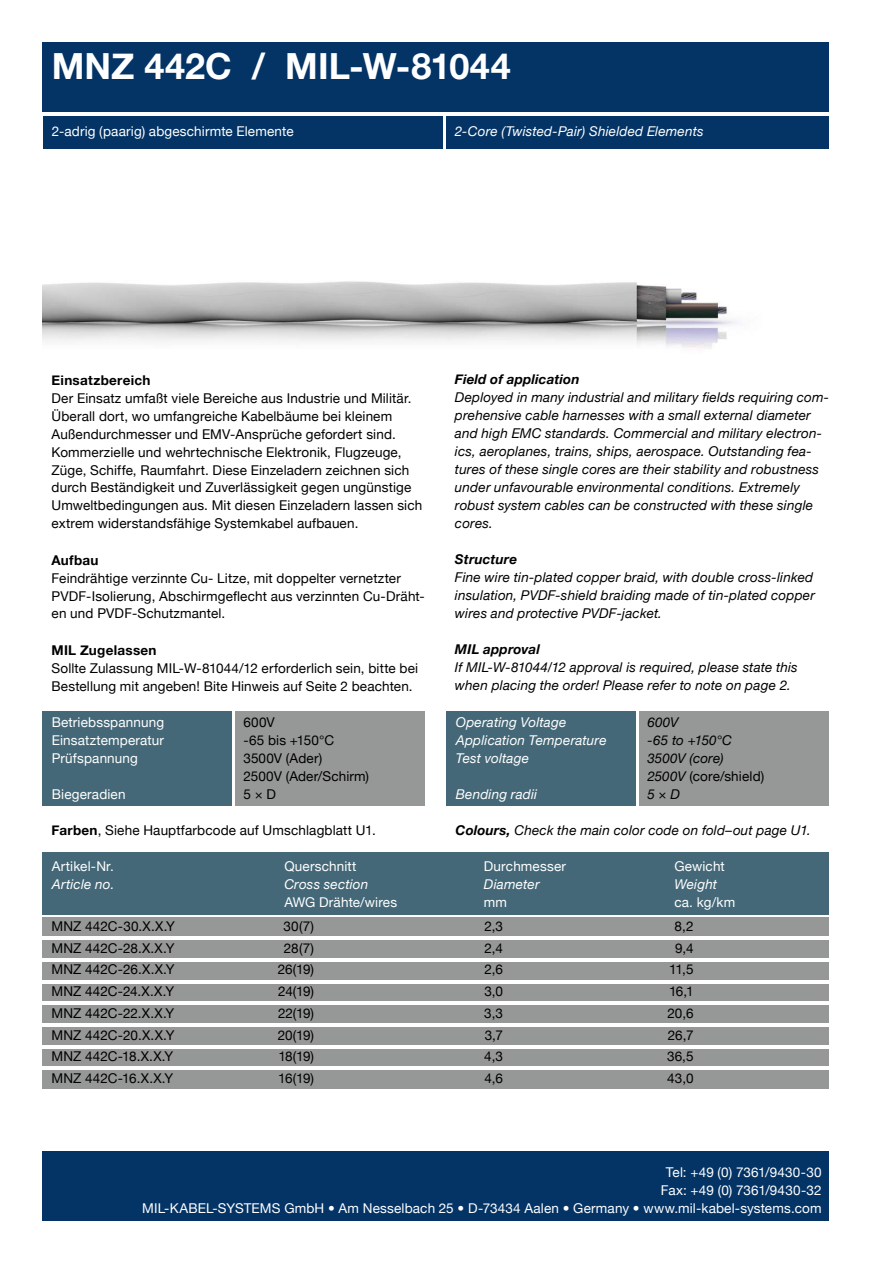
<style>
.page{position:relative;width:893px;height:1263px;background:#fff}
.page>*{position:absolute;margin:0;border:0;box-sizing:border-box;transform-origin:0 0}
.t1{font:700 36px "Helvetica Neue";color:#fff}
.t2{font:13.5px/18px "Helvetica Neue";letter-spacing:.01em;color:#000}
.t3{font:italic 13.5px/18px "Helvetica Neue";letter-spacing:.015em;color:#000}
.t4{font:13.5px/18px "Helvetica Neue";letter-spacing:.01em;color:#fff;text-align:right}
.t5{font:italic 13.5px/18px "Helvetica Neue";letter-spacing:.015em;color:#fff}
.t6{font:italic 700 13.5px "Helvetica Neue";letter-spacing:.01em;color:#000}
.t7{font:700 13.5px "Helvetica Neue";letter-spacing:.02em;color:#000}
.s1{font-style:normal}
.s2{font-weight:700}
</style>
<div class="page">
<div style="left:43px;top:43px;width:786px;height:69px;background:#043466"></div>
<div style="left:43px;top:116px;width:400px;height:32px;background:#043466"></div>
<div style="left:447px;top:116px;width:382px;height:32px;background:#043466"></div>
<div style="left:43px;top:1151px;width:786px;height:69px;background:#043466"></div>
<div style="left:43px;top:853px;width:786px;height:62px;background:#446877"></div>
<div style="left:43px;top:917px;width:786px;height:171px;background:#969797"></div>
<hr style="left:39px;top:936px;width:792px;height:3px;background:#fff">
<hr style="left:39px;top:958px;width:792px;height:3px;background:#fff">
<hr style="left:39px;top:980px;width:792px;height:3px;background:#fff">
<hr style="left:39px;top:1001px;width:792px;height:3px;background:#fff">
<hr style="left:39px;top:1023px;width:792px;height:3px;background:#fff">
<hr style="left:39px;top:1045px;width:792px;height:3px;background:#fff">
<hr style="left:39px;top:1067px;width:792px;height:3px;background:#fff">
<div style="left:447px;top:711px;width:189px;height:94px;background:#446877"></div>
<div style="left:639px;top:711px;width:190px;height:94px;background:#969797"></div>
<div style="left:43px;top:711px;width:189px;height:94px;background:#446877"></div>
<div style="left:235px;top:711px;width:190px;height:94px;background:#969797"></div>
<img style="left:43px;top:281px;width:694px;height:68px">
<h1 class="t1" style="left:52px;top:52px;width:460px">MNZ 442C / MIL-W-81044</h1>
<p class="t4" style="left:52px;top:122px;width:243px">2-adrig (paarig) abgeschirmte Elemente</p>
<p class="t5" style="left:455px;top:124px;width:250px">2-Core (Twisted-Pair) Shielded Elements</p>
<p class="t7" style="left:52px;top:375px;width:100px">Einsatzbereich</p>
<p class="t2" style="left:52px;top:388px;width:372px">Der Einsatz umfaßt viele Bereiche aus Industrie und Militär.<br>Überall dort, wo umfangreiche Kabelbäume bei kleinem Außendurchmesser und EMV-Ansprüche gefordert sind.<br>Kommerzielle und wehrtechnische Elektronik, Flugzeuge, Züge, Schiffe, Raumfahrt. Diese Einzeladern zeichnen sich durch Beständigkeit und Zuverlässigkeit gegen ungünstige Umweltbedingungen aus. Mit diesen Einzeladern lassen sich extrem widerstandsfähige Systemkabel aufbauen.</p>
<p class="t7" style="left:52px;top:555px;width:48px">Aufbau</p>
<p class="t2" style="left:52px;top:568px;width:375px">Feindrähtige verzinnte Cu- Litze, mit doppelter vernetzter<br>PVDF-Isolierung, Abschirmgeflecht aus verzinnten Cu-Dräht&shy;en und PVDF-Schutzmantel.</p>
<p class="t7" style="left:52px;top:645px;width:106px">MIL Zugelassen</p>
<p class="t2" style="left:52px;top:658px;width:368px">Sollte Zulassung MIL-W-81044/12 erforderlich sein, bitte bei<br>Bestellung mit angeben! Bite Hinweis auf Seite 2 beachten.</p>
<p class="t4" style="left:52px;top:712px;width:114px;text-align:justify">Betriebsspannung Einsatztemperatur Prüfspannung</p>
<p class="t4" style="left:52px;top:784px;width:75px">Biegeradien</p>
<p class="t2" style="left:243px;top:714px;width:127px">600V<br>-65 bis +150°C<br>3500V (Ader)<br>2500V (Ader/Schirm)<br>5 × D</p>
<p class="t6" style="left:455px;top:375px;width:126px">Field of application</p>
<p class="t3" style="left:455px;top:388px;width:376px">Deployed in many industrial and military fields requiring com&shy;prehensive cable harnesses with a small external diameter and high EMC standards. Commercial and military electron&shy;ics, aeroplanes, trains, ships, aerospace. Outstanding fea&shy;tures of these single cores are their stability and robustness under unfavourable environmental conditions. Extremely robust system cables can be constructed with these single cores.</p>
<p class="t6" style="left:455px;top:555px;width:64px">Structure</p>
<p class="t3" style="left:455px;top:570px;width:361px">Fine wire tin-plated copper braid, with double cross-linked insulation, PVDF-shield braiding made of tin-plated copper wires and protective PVDF-jacket.</p>
<p class="t6" style="left:455px;top:645px;width:86px">MIL approval</p>
<p class="t3" style="left:455px;top:658px;width:344px">If MIL-W-81044/12 approval is required, please state this when placing the order! Please refer to note on page 2.</p>
<p class="t5" style="left:456px;top:714px;width:152px">Operating Voltage<br>Application Temperature<br>Test voltage</p>
<p class="t5" style="left:456px;top:786px;width:83px">Bending radii</p>
<p class="t3" style="left:647px;top:714px;width:119px">600V<br>-65 to +150°C<br>3500V (core)<br>2500V <span class="s1">(core/shield)<br></span>5 <span class="s1">×</span> D</p>
<p class="t2" style="left:52px;top:821px;width:326px"><span class="s2">Farben</span>, Siehe Hauptfarbcode auf Umschlagblatt U1.</p>
<p class="t3" style="left:456px;top:822px;width:357px"><span class="s2">Colours,</span> Check the main color code on fold–out page U1.</p>
<p class="t4" style="left:52px;top:857px;width:63px">Artikel-Nr.</p>
<p class="t4" style="left:284px;top:857px;width:74px">Querschnitt</p>
<p class="t4" style="left:484px;top:857px;width:84px">Durchmesser</p>
<p class="t4" style="left:674px;top:857px;width:52px">Gewicht</p>
<p class="t5" style="left:52px;top:876px;width:64px">Article no.</p>
<p class="t5" style="left:284px;top:876px;width:85px">Cross section</p>
<p class="t5" style="left:484px;top:876px;width:57px">Diameter</p>
<p class="t5" style="left:674px;top:876px;width:44px">Weight</p>
<p class="t4" style="left:284px;top:893px;width:114px">AWG Drähte/wires</p>
<p class="t4" style="left:484px;top:893px;width:25px">mm</p>
<p class="t4" style="left:674px;top:893px;width:62px">ca. kg/km</p>
<p class="t2" style="left:52px;top:917px;width:125px">MNZ 442C-30.X.X.Y</p>
<p class="t2" style="left:284px;top:917px;width:32px">30(7)</p>
<p class="t2" style="left:484px;top:917px;width:20px">2,3</p>
<p class="t2" style="left:674px;top:917px;width:21px">8,2</p>
<p class="t2" style="left:52px;top:938px;width:124px">MNZ 442C-28.X.X.Y</p>
<p class="t2" style="left:284px;top:938px;width:32px">28(7)</p>
<p class="t2" style="left:485px;top:938px;width:20px">2,4</p>
<p class="t2" style="left:675px;top:938px;width:20px">9,4</p>
<p class="t2" style="left:52px;top:960px;width:125px">MNZ 442C-26.X.X.Y</p>
<p class="t2" style="left:278px;top:960px;width:38px">26(19)</p>
<p class="t2" style="left:485px;top:960px;width:20px">2,6</p>
<p class="t2" style="left:669px;top:960px;width:26px">11,5</p>
<p class="t2" style="left:52px;top:982px;width:124px">MNZ 442C-24.X.X.Y</p>
<p class="t2" style="left:278px;top:982px;width:37px">24(19)</p>
<p class="t2" style="left:484px;top:982px;width:20px">3,0</p>
<p class="t2" style="left:669px;top:982px;width:26px">16,1</p>
<p class="t2" style="left:52px;top:1004px;width:124px">MNZ 442C-22.X.X.Y</p>
<p class="t2" style="left:278px;top:1004px;width:38px">22(19)</p>
<p class="t2" style="left:484px;top:1004px;width:20px">3,3</p>
<p class="t2" style="left:667px;top:1004px;width:28px">20,6</p>
<p class="t2" style="left:52px;top:1025px;width:124px">MNZ 442C-20.X.X.Y</p>
<p class="t2" style="left:278px;top:1025px;width:38px">20(19)</p>
<p class="t2" style="left:485px;top:1025px;width:20px">3,7</p>
<p class="t2" style="left:668px;top:1025px;width:27px">26,7</p>
<p class="t2" style="left:52px;top:1047px;width:123px">MNZ 442C-18.X.X.Y</p>
<p class="t2" style="left:278px;top:1047px;width:37px">18(19)</p>
<p class="t2" style="left:484px;top:1047px;width:20px">4,3</p>
<p class="t2" style="left:667px;top:1047px;width:28px">36,5</p>
<p class="t2" style="left:52px;top:1069px;width:123px">MNZ 442C-16.X.X.Y</p>
<p class="t2" style="left:278px;top:1069px;width:37px">16(19)</p>
<p class="t2" style="left:484px;top:1069px;width:20px">4,6</p>
<p class="t2" style="left:667px;top:1069px;width:28px">43,0</p>
<p class="t4" style="left:142px;top:1164px;width:681px">Tel: +49 (0) 7361/9430-30<br>Fax: +49 (0) 7361/9430-32<br>MIL-KABEL-SYSTEMS GmbH • Am Nesselbach 25 • D-73434 Aalen • Germany • www.mil-kabel-systems.com</p>
</div>
